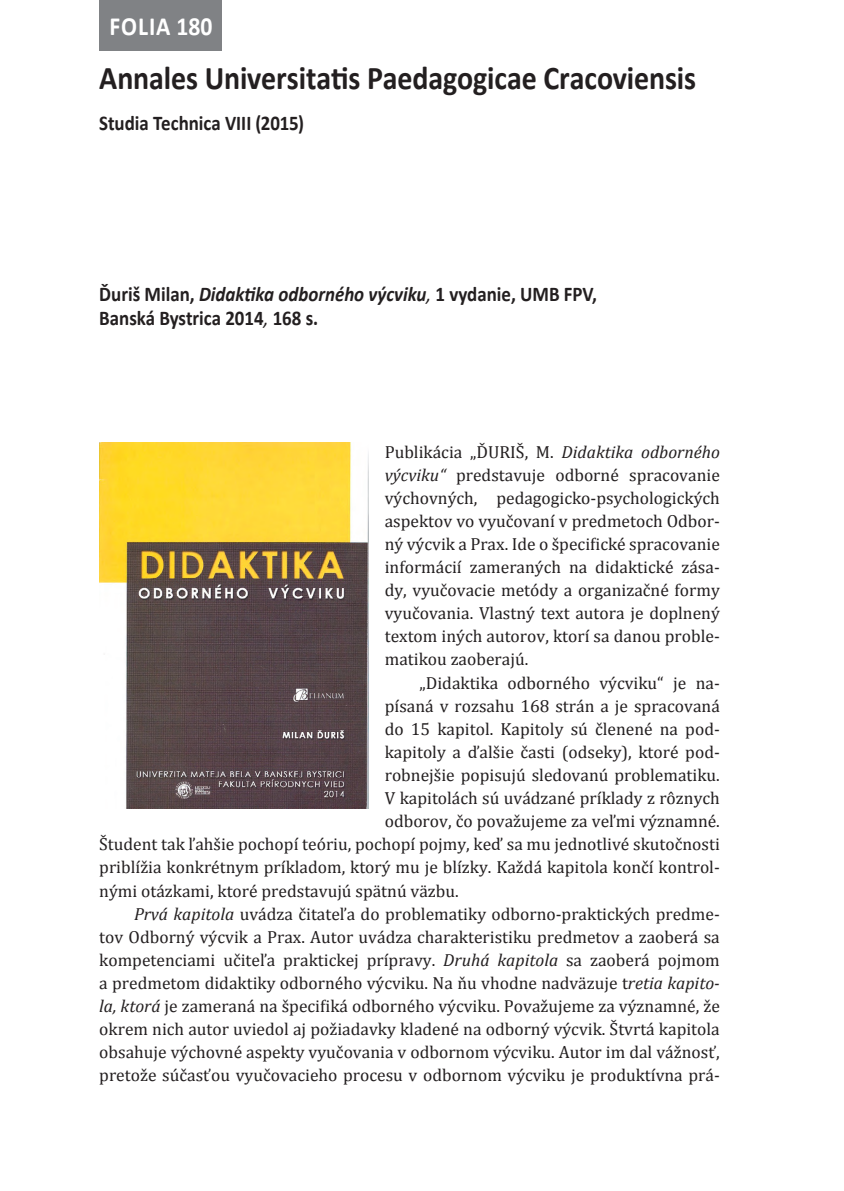
<style>
.page{position:relative;width:844px;height:1191px;background:#fff}
.page>*{position:absolute;margin:0;border:0;box-sizing:border-box;transform-origin:0 0}
.t1{font:700 33.25px "Calibri";letter-spacing:-.005em;color:#231f20;scale:.9 1}
.t2{font:700 26.25px "Calibri";letter-spacing:.035em;color:#fff;scale:.9 1}
.t3{font:700 21px/24.5px "Calibri";color:#231f20;scale:.9 1}
.t4{font:17.5px/23.1px "Cambria";color:#231f20;text-align:justify}
.s1{font-style:italic}
.s2{font-weight:400;font-style:italic}
</style>
<div class="page">
<div style="left:99px;top:0;width:123px;height:51px;background:#808285"></div>
<img style="left:99px;top:443px;width:269px;height:366px">
<h2 class="t2" style="left:109px;top:10px;width:116px">FOLIA 180</h2>
<h1 class="t1" style="left:99px;top:58px;width:664px">Annales Universitatis Paedagogicae Cracoviensis</h1>
<p class="t3" style="left:99px;top:110px;width:229px">Studia Technica VIII (2015)</p>
<p class="t3" style="left:99px;top:280px;width:554px">Ďuriš Milan, <span class="s1">Didaktika odborného výcviku</span><span class="s2">,</span> 1 vydanie, UMB FPV,<br>Banská Bystrica 2014<span class="s2">,</span> 168 s.</p>
<p class="t4" style="left:384px;top:440px;width:336px">Publikácia „ĎURIŠ, M. <span class="s1">Didaktika odborného výcviku“</span> predstavuje odborné spracovanie výchovných, pedagogicko-psychologických aspektov vo vyučovaní v predmetoch Odbor&shy;ný výcvik a Prax. Ide o špecifické spracovanie informácií zameraných na didaktické zása&shy;dy, vyučovacie metódy a organizačné formy vyučovania. Vlastný text autora je doplnený textom iných autorov, ktorí sa danou proble&shy;matikou zaoberajú.</p>
<p class="t4" style="left:419px;top:671px;width:302px">„Didaktika odborného výcviku“ je na-</p>
<p class="t4" style="left:384px;top:694px;width:336px">písaná v rozsahu 168 strán a je spracovaná</p>
<p class="t4" style="left:384px;top:717px;width:336px">do 15 kapitol. Kapitoly sú členené na pod-</p>
<p class="t4" style="left:384px;top:740px;width:336px">kapitoly a ďalšie časti (odseky), ktoré pod-</p>
<p class="t4" style="left:384px;top:763px;width:336px">robnejšie popisujú sledovanú problematiku.</p>
<p class="t4" style="left:384px;top:786px;width:336px">V kapitolách sú uvádzané príklady z rôznych</p>
<p class="t4" style="left:384px;top:809px;width:336px">odborov, čo považujeme za veľmi významné.</p>
<p class="t4" style="left:99px;top:832px;width:622px">Študent tak ľahšie pochopí teóriu, pochopí pojmy, keď sa mu jednotlivé skutočnosti</p>
<p class="t4" style="left:99px;top:856px;width:622px">priblížia konkrétnym príkladom, ktorý mu je blízky. Každá kapitola končí kontrol-</p>
<p class="t4" style="left:99px;top:879px;width:361px">nými otázkami, ktoré predstavujú spätnú väzbu.</p>
<p class="t4" style="left:134px;top:902px;width:587px"><span class="s1">Prvá kapitola</span> uvádza čitateľa do problematiky odborno-praktických predme-</p>
<p class="t4" style="left:99px;top:925px;width:622px">tov Odborný výcvik a Prax. Autor uvádza charakteristiku predmetov a zaoberá sa</p>
<p class="t4" style="left:99px;top:948px;width:622px">kompetenciami učiteľa praktickej prípravy. <span class="s1">Druhá kapitola</span> sa zaoberá pojmom</p>
<p class="t4" style="left:99px;top:971px;width:622px">a predmetom didaktiky odborného výcviku. Na ňu vhodne nadväzuje t<span class="s1">retia kapito-</span></p>
<p class="t4" style="left:99px;top:994px;width:622px"><span class="s1">la, ktorá</span> je zameraná na špecifiká odborného výcviku. Považujeme za významné, že</p>
<p class="t4" style="left:99px;top:1017px;width:622px">okrem nich autor uviedol aj požiadavky kladené na odborný výcvik. Štvrtá kapitola</p>
<p class="t4" style="left:99px;top:1040px;width:622px">obsahuje výchovné aspekty vyučovania v odbornom výcviku. Autor im dal vážnosť,</p>
<p class="t4" style="left:99px;top:1063px;width:622px">pretože súčasťou vyučovacieho procesu v odbornom výcviku je produktívna prá-</p>
</div>
